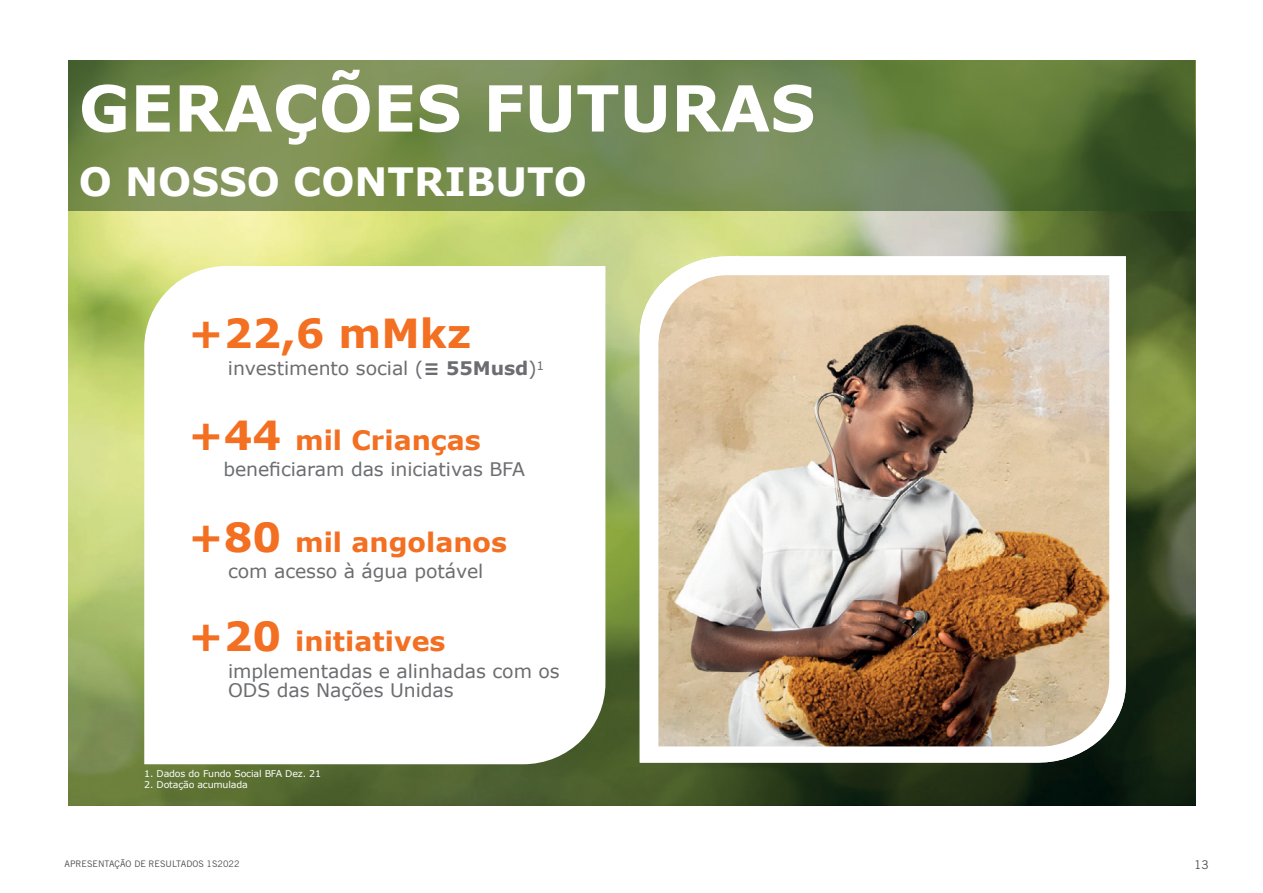
<style>
.page{position:relative;width:1263px;height:893px;background:#fff}
.page>*{position:absolute;margin:0;border:0;box-sizing:border-box;transform-origin:0 0}
.t1{font:700 63.6px "Verdana";color:#fff}
.t2{font:700 40.05px "Verdana";color:#f36f21}
.t3{font:700 39px "Verdana";color:#fff}
.t4{font:700 26.7px "Verdana";color:#f36f21}
.t5{font:18.75px/18.8px "Verdana";letter-spacing:-.005em;color:#6c6d70}
.t6{font:12px "Trade Gothic LT Std";color:#4b4c4d}
.t7{font:9.3px "Verdana";letter-spacing:-.015em;color:#fff}
.t8{font:9px "Trade Gothic LT Std";color:#4b4c4d}
.s1{font-weight:700}
.s2{font-size:40.05px}
</style>
<div class="page">
<img style="left:68px;top:211px;width:1127px;height:595px">
<svg style="left:635px;top:251px;width:496px;height:517px"></svg>
<img style="left:658px;top:275px;width:451px;height:471px">
<svg style="left:144px;top:266px;width:461px;height:498px"></svg>
<div style="left:68px;top:60px;width:1127px;height:151px;background:#2a4920;opacity:.54"></div>
<p class="t1" style="left:79px;top:67px;width:738px">GERAÇÕES FUTURAS</p>
<p class="t3" style="left:79px;top:157px;width:510px">O NOSSO CONTRIBUTO</p>
<p class="t2" style="left:189px;top:307px;width:284px">+22,6 mMkz</p>
<p class="t5" style="left:228px;top:359px;width:318px">investimento social (<span class="s1">≡ 55Musd</span>)<sup>1</sup></p>
<p class="t4" style="left:189px;top:423px;width:294px"><span class="s2">+44</span> mil Crianças</p>
<p class="t5" style="left:223px;top:460px;width:303px">beneficiaram das iniciativas BFA</p>
<p class="t4" style="left:189px;top:525px;width:320px"><span class="s2">+80</span> mil angolanos</p>
<p class="t5" style="left:228px;top:562px;width:257px">com acesso à água potável</p>
<p class="t4" style="left:189px;top:624px;width:259px"><span class="s2">+20</span> initiatives</p>
<p class="t5" style="left:228px;top:663px;width:333px">implementadas e alinhadas com os<br>ODS das Nações Unidas</p>
<p class="t7" style="left:144px;top:767px;width:178px">1. Dados do Fundo Social BFA Dez. 21</p>
<p class="t7" style="left:144px;top:778px;width:105px">2. Dotação acumulada</p>
<p class="t8" style="left:65px;top:858px;width:176px">APRESENTAÇÃO DE RESULTADOS 1S2022</p>
<p class="t6" style="left:1194px;top:857px;width:16px">13</p>
</div>
